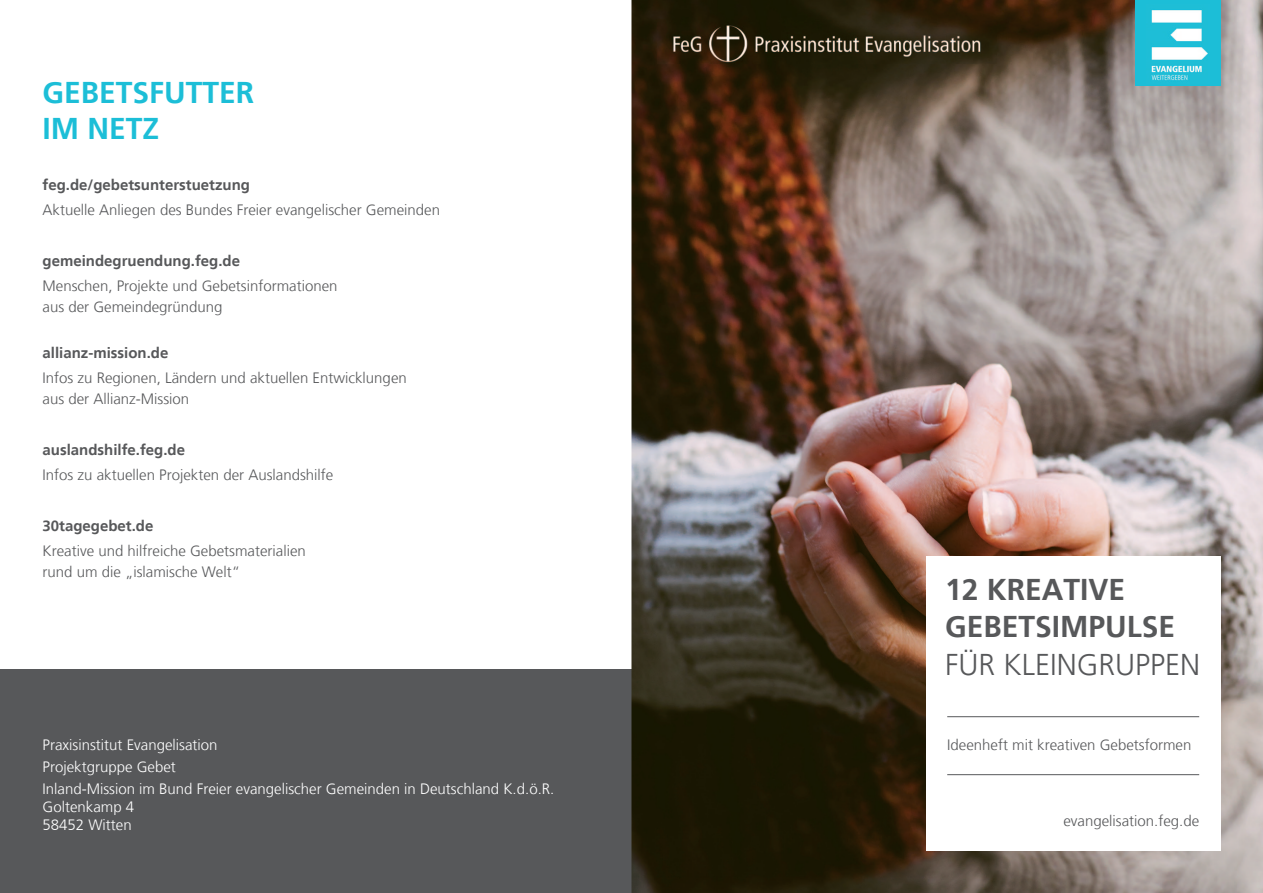
<style>
.page{position:relative;width:1263px;height:893px;background:#fff}
.page>*{position:absolute;margin:0;border:0;box-sizing:border-box;transform-origin:0 0}
.t1{font:700 30px/37.5px "Frutiger LT";color:#57585a}
.t2{font:700 30px/36px "Frutiger LT";color:#1cbed7}
.t3{font:300 30px "Frutiger LT";color:#57585a}
.t4{font:300 15px/21px "Frutiger LT";color:#57585a}
.t5{font:300 15px/22.2px "Frutiger LT";color:#fff}
.t6{font:700 15px "Frutiger LT";color:#57585a}
</style>
<div class="page">
<div style="left:0;top:670px;width:631px;height:223px;background:#57585a"></div>
<img style="left:631px;top:0;width:632px;height:893px">
<div style="left:926px;top:556px;width:294px;height:294px;background:#fff"></div>
<img style="left:658px;top:22px;width:338px;height:41px">
<div style="left:1135px;top:0;width:85px;height:85px;background:#1cbed7"></div>
<img style="left:1151px;top:10px;width:57px;height:71px">
<hr style="left:947px;top:716px;width:252px;height:1px;background:#57585a">
<hr style="left:947px;top:774px;width:252px;height:1px;background:#57585a">
<h1 class="t2" style="left:43px;top:75px;width:213px">GEBETSFUTTER<br>IM NETZ</h1>
<p class="t6" style="left:43px;top:176px;width:209px">feg.de/gebetsunterstuetzung</p>
<p class="t4" style="left:43px;top:200px;width:399px">Aktuelle Anliegen des Bundes Freier evangelischer Gemeinden</p>
<p class="t6" style="left:43px;top:252px;width:199px">gemeindegruendung.feg.de</p>
<p class="t4" style="left:43px;top:275px;width:297px">Menschen, Projekte und Gebetsinformationen aus der Gemeindegründung</p>
<p class="t6" style="left:43px;top:344px;width:127px">allianz-mission.de</p>
<p class="t4" style="left:43px;top:368px;width:366px">Infos zu Regionen, Ländern und aktuellen Entwicklungen aus der Allianz-Mission</p>
<p class="t6" style="left:43px;top:441px;width:144px">auslandshilfe.feg.de</p>
<p class="t4" style="left:43px;top:465px;width:292px">Infos zu aktuellen Projekten der Auslandshilfe</p>
<p class="t6" style="left:43px;top:517px;width:112px">30tagegebet.de</p>
<p class="t4" style="left:43px;top:540px;width:265px">Kreative und hilfreiche Gebetsmaterialien rund um die „islamische Welt“</p>
<h1 class="t1" style="left:945px;top:571px;width:232px">12 KREATIVE<br>GEBETSIMPULSE</h1>
<h1 class="t3" style="left:945px;top:647px;width:257px">FÜR KLEINGRUPPEN</h1>
<p class="t5" style="left:43px;top:734px;width:176px">Praxisinstitut Evangelisation</p>
<p class="t4" style="left:947px;top:734px;width:246px">Ideenheft mit kreativen Gebetsformen</p>
<p class="t5" style="left:43px;top:756px;width:513px">Projektgruppe Gebet<br>Inland-Mission im Bund Freier evangelischer Gemeinden in Deutschland K.d.ö.R.</p>
<p class="t5" style="left:43px;top:798px;width:93px;line-height:18px">Goltenkamp 4<br>58452 Witten</p>
<p class="t4" style="left:1063px;top:810px;width:137px">evangelisation.feg.de</p>
</div>
